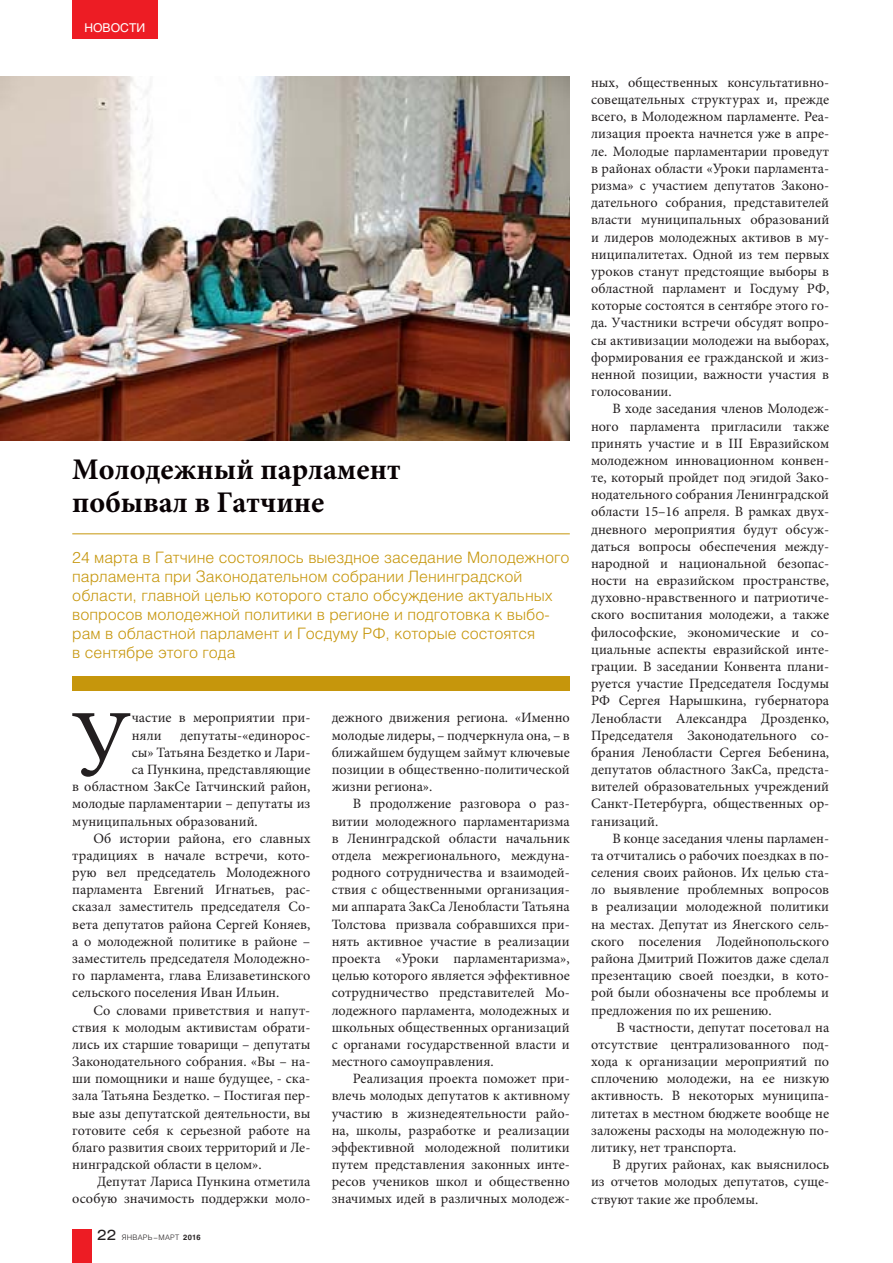
<style>
.page{position:relative;width:893px;height:1263px;background:#fff}
.page>*{position:absolute;margin:0;border:0;box-sizing:border-box;transform-origin:0 0}
.t1{font:93.45px "Minion Pro";color:#231f20}
.t2{font:700 30px/33px "Minion Pro";color:#090204}
.t3{font:300 15.75px/18.9px "Helios";color:#c6960c}
.t4{font:14.25px/17.2px "Minion Pro";color:#231f20;text-align:justify}
.t5{font:12px "Helios";color:#fff}
.t6{font:300 7.5px "Helios";letter-spacing:.03em;color:#231f20}
.s1{font-family:"Helios Ext";font-weight:400;font-size:14.25px}
.s2{font-weight:700}
</style>
<div class="page">
<div style="left:72px;top:1230px;width:19px;height:33px;background:#ed1c24"></div>
<div style="left:72px;top:0;width:85px;height:38px;background:#ed1c24"></div>
<div style="left:72px;top:676px;width:498px;height:15px;background:#c6960c"></div>
<hr style="left:72px;top:533px;width:498px;height:1px;background:#c6960c">
<img style="left:0;top:77px;width:570px;height:363px">
<p class="t5" style="left:84px;top:21px;width:62px">НОВОСТИ</p>
<h2 class="t2" style="left:72px;top:452px;width:330px">Молодежный парламент побывал в Гатчине</h2>
<p class="t3" style="left:72px;top:548px;width:499px">24 марта в Гатчине состоялось выездное заседание Молодежного парламента при Законодательном собрании Ленинградской области, главной целью которого стало обсуждение актуальных вопросов молодежной политики в регионе и подготовка к выбо&shy;рам в областной парламент и Госдуму РФ, которые состоятся<br>в сентябре этого года</p>
<h1 class="t1" style="left:71px;top:687px;width:63px">У</h1>
<p class="t4" style="left:132px;top:709px;width:180px">частие в мероприятии при&shy;няли</p>
<p class="t4" style="left:180px;top:726px;width:132px">депутаты-«едино рос-</p>
<p class="t4" style="left:132px;top:743px;width:180px">сы» Татьяна Бездетко и Лари-</p>
<p class="t4" style="left:132px;top:760px;width:180px">са Пункина, представляющие</p>
<p class="t4" style="left:72px;top:778px;width:240px">в областном ЗакСе Гатчинский район,</p>
<p class="t4" style="left:72px;top:795px;width:240px">молодые парламентарии – депутаты из</p>
<p class="t4" style="left:72px;top:812px;width:187px">муниципальных образований.</p>
<p class="t4" style="left:94px;top:829px;width:218px">Об истории района, его славных</p>
<p class="t4" style="left:72px;top:846px;width:240px">традициях в начале встречи, кото-</p>
<p class="t4" style="left:72px;top:863px;width:240px">рую вел председатель Молодежного</p>
<p class="t4" style="left:72px;top:881px;width:240px">парламента Евгений Игнатьев, рас-</p>
<p class="t4" style="left:72px;top:898px;width:240px">сказал заместитель председателя Со-</p>
<p class="t4" style="left:72px;top:915px;width:240px">вета депутатов района Сергей Коняев,</p>
<p class="t4" style="left:72px;top:932px;width:240px">а о молодежной политике в районе –</p>
<p class="t4" style="left:72px;top:949px;width:240px">заместитель председателя Молодежно-</p>
<p class="t4" style="left:72px;top:966px;width:240px">го парламента, глава Елизаветинского</p>
<p class="t4" style="left:72px;top:984px;width:209px">сельского поселения Иван Ильин.</p>
<p class="t4" style="left:94px;top:1001px;width:218px">Со словами приветствия и напут-</p>
<p class="t4" style="left:72px;top:1018px;width:240px">ствия к молодым активистам обрати-</p>
<p class="t4" style="left:72px;top:1035px;width:240px">лись их старшие товарищи – депутаты</p>
<p class="t4" style="left:72px;top:1052px;width:240px">Законодательного собрания. «Вы – на-</p>
<p class="t4" style="left:72px;top:1070px;width:240px">ши помощники и наше будущее, - ска-</p>
<p class="t4" style="left:72px;top:1087px;width:240px">зала Татьяна Бездетко. – Постигая пер-</p>
<p class="t4" style="left:72px;top:1104px;width:240px">вые азы депутатской деятельности, вы</p>
<p class="t4" style="left:72px;top:1121px;width:240px">готовите себя к серьезной работе на</p>
<p class="t4" style="left:72px;top:1138px;width:240px">благо развития своих территорий и Ле-</p>
<p class="t4" style="left:72px;top:1155px;width:191px">нинградской области в целом».</p>
<p class="t4" style="left:97px;top:1173px;width:215px">Депутат Лариса Пункина отметила</p>
<p class="t4" style="left:72px;top:1190px;width:240px">особую значимость поддержки моло-</p>
<p class="t6" style="left:97px;top:1233px;width:105px"><span class="s1">22</span> ЯНВАРЬ– МАРТ <span class="s2">2016</span></p>
<p class="t4" style="left:332px;top:709px;width:240px">дежного движения региона. «Именно молодые лидеры, – подчеркнула она, – в ближайшем будущем займут ключевые позиции в общественно-политической жизни региона».</p>
<p class="t4" style="left:332px;top:795px;width:240px;text-indent:21px">В продолжение разговора о раз&shy;витии молодежного парламентаризма в Ленинградской области начальник отдела межрегионального, междуна&shy;родного сотрудничества и взаимодей&shy;ствия с общественными организация&shy;ми аппарата ЗакСа Ленобласти Татьяна Толстова призвала собравшихся при&shy;нять активное участие в реализации проекта «Уроки парламентаризма», целью которого является эффективное сотрудничество представителей Мо&shy;лодежного парламента, молодежных и школьных общественных организаций с органами государственной власти и местного самоуправления.</p>
<p class="t4" style="left:332px;top:1070px;width:240px;text-indent:21px">Реализация проекта поможет при&shy;влечь молодых депутатов к активному участию в жизнедеятельности райо&shy;на, школы, разработке и реализации эффективной молодежной политики путем представления законных инте&shy;ресов учеников школ и общественно значимых идей в различных молодеж-</p>
<p class="t4" style="left:591px;top:73px;width:240px">ных, общественных консультативно&shy;совещательных структурах и, прежде всего, в Молодежном парламенте. Реа&shy;лизация проекта начнется уже в апре&shy;ле. Молодые парламентарии проведут в районах области «Уроки парламента&shy;ризма» с участием депутатов Законо&shy;дательного собрания, представителей власти муниципальных образований и лидеров молодежных активов в му&shy;ниципалитетах. Одной из тем первых уроков станут предстоящие выборы в областной парламент и Госдуму РФ, которые состоятся в сентябре этого го&shy;да. Участники встречи обсудят вопро&shy;сы активизации молодежи на выборах, формирования ее гражданской и жиз&shy;ненной позиции, важности участия в голосовании.</p>
<p class="t4" style="left:591px;top:400px;width:240px;text-indent:21px">В ходе заседания членов Молодеж&shy;ного парламента пригласили также принять участие и в III Евразийском молодежном инновационном конвен&shy;те, который пройдет под эгидой Зако&shy;нодательного собрания Ленинградской области 15–16 апреля. В рамках двух&shy;дневного мероприятия будут обсуж&shy;даться вопросы обеспечения между&shy;народной и национальной безопас&shy;ности на евразийском пространстве, духовно-нравственного и патриотиче&shy;ского воспитания молодежи, а также философские, экономические и со&shy;циальные аспекты евразийской инте&shy;грации. В заседании Конвента плани&shy;руется участие Председателя Госдумы РФ Сергея Нарышкина, губернатора Ленобласти Александра Дрозденко, Председателя Законодательного со&shy;брания Ленобласти Сергея Бебенина, депутатов областного ЗакСа, предста&shy;вителей образовательных учреждений Санкт-Петербурга, общественных ор&shy;ганизаций.</p>
<p class="t4" style="left:591px;top:829px;width:240px;text-indent:21px">В конце заседания члены парламен&shy;та отчитались о рабочих поездках в по&shy;селения своих районов. Их целью ста&shy;ло выявление проблемных вопросов в реализации молодежной политики на местах. Депутат из Янегского сель&shy;ского поселения Лодейнопольского района Дмитрий Пожитов даже сделал презентацию своей поездки, в кото&shy;рой были обозначены все проблемы и предложения по их решению.</p>
<p class="t4" style="left:591px;top:1018px;width:240px;text-indent:25px">В частности, депутат посетовал на отсутствие централизованного под&shy;хода к организации мероприятий по сплочению молодежи, на ее низкую активность. В некоторых муниципа&shy;литетах в местном бюджете вообще не заложены расходы на молодежную по&shy;литику, нет транспорта.</p>
<p class="t4" style="left:591px;top:1155px;width:240px;text-indent:21px">В других районах, как выяснилось из отчетов молодых депутатов, суще&shy;ствуют такие же проблемы.</p>
</div>
